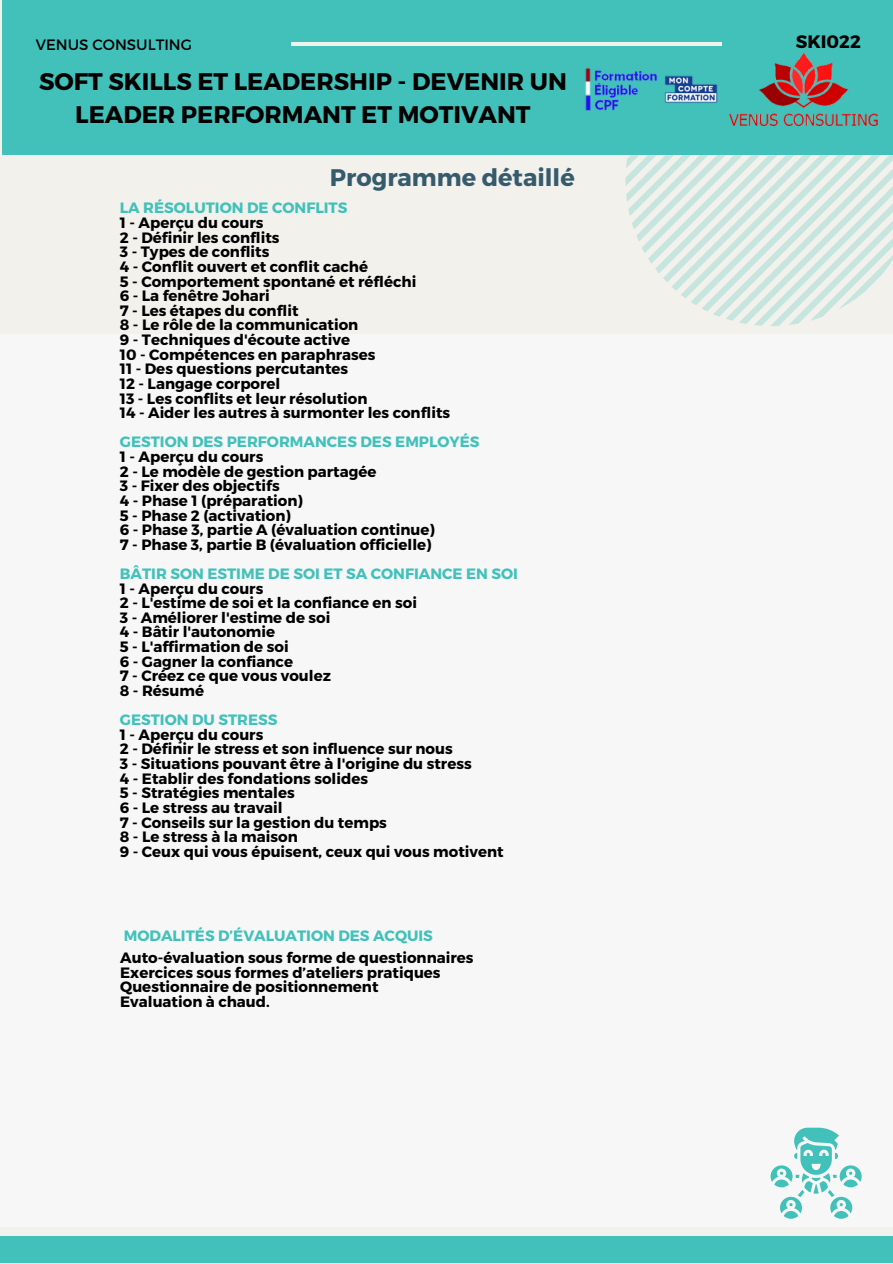
<style>
.page{position:relative;width:893px;height:1264px;background:#fff}
.page>*{position:absolute;margin:0;border:0;box-sizing:border-box;transform-origin:0 0}
.t1{font:700 24px/32.5px "Montserrat";color:#000;text-align:center}
.t2{font:700 24px "Montserrat";color:#365b6d}
.t3{font:700 18px "Montserrat";color:#000}
.t4{font:700 15px/14.5px "Montserrat";color:#000}
.t5{font:700 15px "Montserrat";color:#41c1ba}
.t6{font:15px "Montserrat";color:#000}
</style>
<div class="page">
<div style="left:0;top:0;width:892px;height:1262px;background:#f2f1ec"></div>
<div style="left:0;top:334px;width:892px;height:892px;background:#f7f7f7"></div>
<div style="left:2px;top:0;width:890px;height:154px;background:#41c1ba"></div>
<svg style="left:625px;top:45px;width:267px;height:281px"></svg>
<hr style="left:291px;top:42px;width:431px;height:3px;background:#f2f1ec">
<div style="left:0;top:1236px;width:461px;height:26px;background:#41c1ba"></div>
<div style="left:422px;top:1236px;width:470px;height:26px;background:#41c1ba"></div>
<svg style="left:770px;top:1127px;width:91px;height:91px"></svg>
<img style="left:729px;top:52px;width:148px;height:73px">
<img style="left:585px;top:64px;width:137px;height:51px">
<p class="t6" style="left:36px;top:35px;width:158px">VENUS CONSULTING</p>
<p class="t3" style="left:795px;top:30px;width:66px">SKI022</p>
<h1 class="t1" style="left:39px;top:64px;width:529px">SOFT SKILLS ET LEADERSHIP - DEVENIR UN<br>LEADER PERFORMANT ET MOTIVANT</h1>
<h1 class="t2" style="left:330px;top:162px;width:246px">Programme détaillé</h1>
<p class="t5" style="left:120px;top:198px;width:229px">LA RÉSOLUTION DE CONFLITS</p>
<p class="t4" style="left:120px;top:215px;width:332px">1 - Aperçu du cours<br>2 - Définir les conflits<br>3 - Types de conflits<br>4 - Conflit ouvert et conflit caché<br>5 - Comportement spontané et réfléchi<br>6 - La fenêtre Johari<br>7 - Les étapes du conflit<br>8 - Le rôle de la communication<br>9 - Techniques d'écoute active<br>10 - Compétences en paraphrases<br>11 - Des questions percutantes<br>12 - Langage corporel<br>13 - Les conflits et leur résolution<br>14 - Aider les autres à surmonter les conflits</p>
<p class="t5" style="left:120px;top:432px;width:361px">GESTION DES PERFORMANCES DES EMPLOYÉS</p>
<p class="t4" style="left:120px;top:448px;width:316px">1 - Aperçu du cours<br>2 - Le modèle de gestion partagée<br>3 - Fixer des objectifs<br>4 - Phase 1 (préparation)<br>5 - Phase 2 (activation)<br>6 - Phase 3, partie A (évaluation continue)<br>7 - Phase 3, partie B (évaluation officielle)</p>
<p class="t5" style="left:120px;top:564px;width:399px">BÂTIR SON ESTIME DE SOI ET SA CONFIANCE EN SOI</p>
<p class="t4" style="left:120px;top:580px;width:298px">1 - Aperçu du cours<br>2 - L'estime de soi et la confiance en soi<br>3 - Améliorer l'estime de soi<br>4 - Bâtir l'autonomie<br>5 - L'affirmation de soi<br>6 - Gagner la confiance<br>7 - Créez ce que vous voulez<br>8 - Résumé</p>
<p class="t5" style="left:120px;top:710px;width:159px">GESTION DU STRESS</p>
<p class="t4" style="left:120px;top:726px;width:385px">1 - Aperçu du cours<br>2 - Définir le stress et son influence sur nous<br>3 - Situations pouvant être à l'origine du stress<br>4 - Etablir des fondations solides<br>5 - Stratégies mentales<br>6 - Le stress au travail<br>7 - Conseils sur la gestion du temps<br>8 - Le stress à la maison<br>9 - Ceux qui vous épuisent, ceux qui vous motivent</p>
<p class="t5" style="left:124px;top:925px;width:310px">MODALITÉS D’ÉVALUATION DES ACQUIS</p>
<p class="t4" style="left:120px;top:949px;width:355px">Auto-évaluation sous forme de questionnaires Exercices sous formes d’ateliers pratiques Questionnaire de positionnement<br>Evaluation à chaud.</p>
</div>
